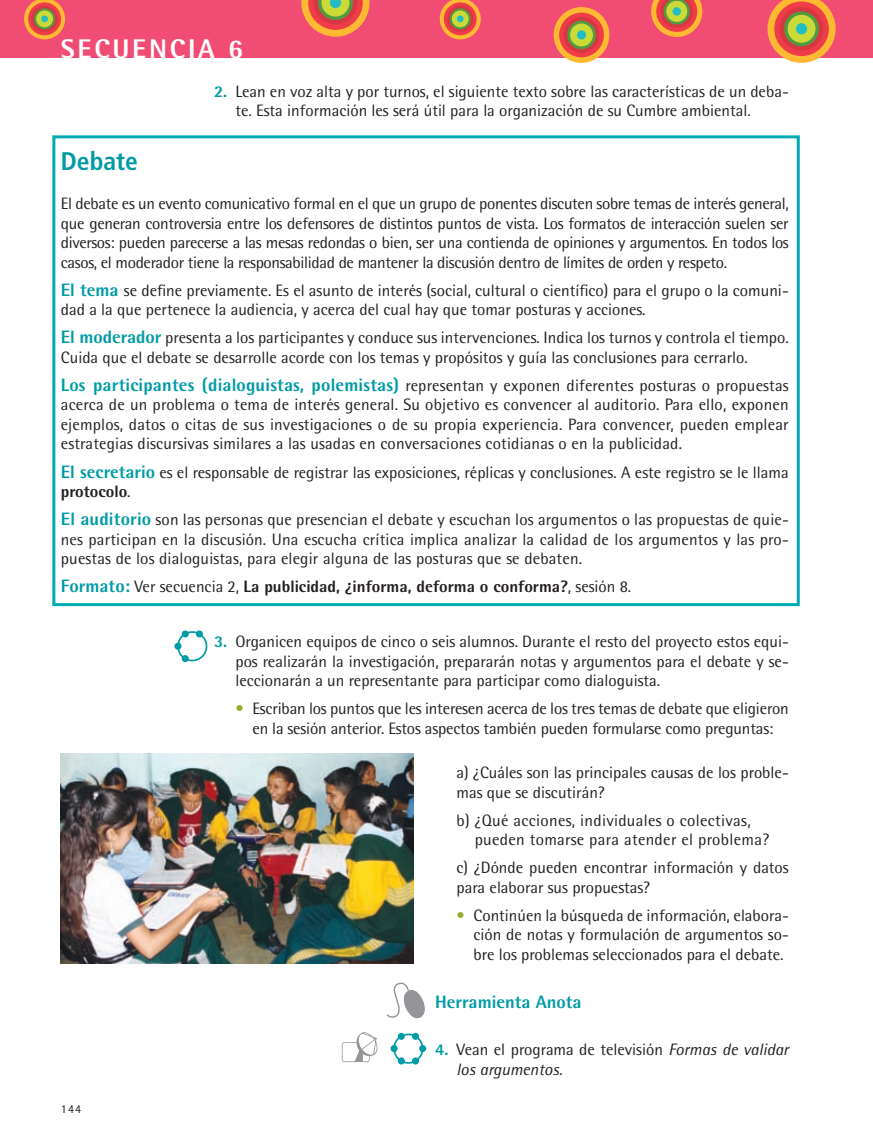
<style>
.page{position:relative;width:873px;height:1145px;background:#fff}
.page>*{position:absolute;margin:0;border:0;box-sizing:border-box;transform-origin:0 0}
.t1{font:800 27px "Rotis Semi Sans";letter-spacing:.1em;color:#fff}
.t2{font:700 condensed 25.5px "Frutiger";color:#009ba5}
.t3{font:800 18px "Rotis Semi Sans";color:#009ba5}
.t4{font:16.5px/19.5px "Rotis Semi Sans";color:#231f20}
.t5{font:16.5px/19.5px "Rotis Semi Sans";letter-spacing:.02em;color:#231f20}
.t6{font:800 16.5px "Rotis Semi Sans";color:#231f20}
.t7{font:italic 16.5px/19.5px "Rotis Semi Sans";color:#231f20}
.t8{font:12px "Rotis Semi Sans";color:#231f20}
.s1{font-weight:800;color:#009ba5}
.s2{font-weight:800;font-size:18px;color:#009ba5}
.s3{font-weight:800}
.s4{font-size:18px;color:#009ba5}
.s5{font-weight:400}
.s6{color:#92af2a}
.s7{font-weight:800;font-style:normal;color:#009ba5}
.s8{font-style:normal}
</style>
<div class="page">
<div style="left:0;top:0;width:872px;height:58px;background:#f04c74"></div>
<svg style="left:301px;top:0;width:68px;height:37px"></svg>
<svg style="left:24px;top:0;width:41px;height:39px"></svg>
<div style="left:28px;top:2px;width:33px;height:33px;background:#ee3d49;border-radius:50%"></div>
<svg style="left:31px;top:6px;width:27px;height:26px"></svg>
<svg style="left:34px;top:8px;width:21px;height:21px"></svg>
<div style="left:36px;top:10px;width:17px;height:17px;background:#cadb37;border-radius:50%"></div>
<div style="left:41px;top:16px;width:7px;height:6px;background:#21bdc6;border-radius:50%"></div>
<svg style="left:439px;top:0;width:41px;height:39px"></svg>
<svg style="left:443px;top:2px;width:33px;height:33px"></svg>
<svg style="left:447px;top:6px;width:26px;height:26px"></svg>
<svg style="left:449px;top:8px;width:21px;height:21px"></svg>
<svg style="left:451px;top:10px;width:17px;height:17px"></svg>
<div style="left:456px;top:16px;width:7px;height:6px;background:#21bdc6;border-radius:50%"></div>
<svg style="left:553px;top:7px;width:56px;height:56px"></svg>
<div style="left:559px;top:13px;width:44px;height:44px;background:#ee3d49;border-radius:50%"></div>
<svg style="left:563px;top:17px;width:36px;height:36px"></svg>
<svg style="left:567px;top:21px;width:28px;height:28px"></svg>
<div style="left:569px;top:24px;width:23px;height:22px;background:#cadb37;border-radius:50%"></div>
<div style="left:576px;top:30px;width:9px;height:10px;background:#21bdc6;border-radius:50%"></div>
<svg style="left:651px;top:0;width:51px;height:37px"></svg>
<div style="left:666px;top:1px;width:21px;height:21px;background:#cadb37;border-radius:50%"></div>
<div style="left:672px;top:7px;width:8px;height:9px;background:#21bdc6;border-radius:50%"></div>
<svg style="left:767px;top:0;width:68px;height:63px"></svg>
<svg style="left:773px;top:2px;width:55px;height:54px"></svg>
<svg style="left:779px;top:7px;width:43px;height:44px"></svg>
<svg style="left:783px;top:11px;width:35px;height:35px"></svg>
<div style="left:787px;top:15px;width:28px;height:28px;background:#cadb37;border-radius:50%"></div>
<div style="left:795px;top:23px;width:11px;height:11px;background:#21bdc6;border-radius:50%"></div>
<div style="left:52px;top:135px;width:747px;height:471px;border:3px solid #00aab5"></div>
<div style="left:177px;top:631px;width:30px;height:30px;border:2px solid #009ba5;border-radius:50%"></div>
<div style="left:182px;top:630px;width:7px;height:7px;background:#009ba5;border-radius:50%"></div>
<div style="left:196px;top:630px;width:7px;height:7px;background:#009ba5;border-radius:50%"></div>
<div style="left:182px;top:655px;width:7px;height:7px;background:#009ba5;border-radius:50%"></div>
<div style="left:174px;top:642px;width:7px;height:7px;background:#009ba5;border-radius:50%"></div>
<svg style="left:386px;top:982px;width:39px;height:37px"></svg>
<svg style="left:341px;top:1032px;width:36px;height:29px"></svg>
<div style="left:393px;top:1033px;width:30px;height:30px;border:2px solid #009ba5;border-radius:50%"></div>
<svg style="left:397px;top:1032px;width:7px;height:7px"></svg>
<div style="left:412px;top:1032px;width:7px;height:7px;background:#009ba5;border-radius:50%"></div>
<div style="left:397px;top:1057px;width:7px;height:7px;background:#009ba5;border-radius:50%"></div>
<div style="left:412px;top:1057px;width:7px;height:7px;background:#009ba5;border-radius:50%"></div>
<svg style="left:390px;top:1044px;width:7px;height:7px"></svg>
<svg style="left:419px;top:1044px;width:7px;height:7px"></svg>
<img style="left:61px;top:753px;width:353px;height:209px">
<p class="t1" style="left:61px;top:32px;width:184px">secuencia 6</p>
<p class="t4" style="left:235px;top:81px;width:554px;text-indent:-21px"><span class="s1">2.</span> Lean en voz alta y por turnos, el siguiente texto sobre las características de un deba&shy;te. Esta información les será útil para la organización de su Cumbre ambiental.</p>
<p class="t2" style="left:61px;top:146px;width:78px">Debate</p>
<p class="t4" style="left:61px;top:194px;width:729px;text-align:justify">El debate es un evento comunicativo formal en el que un grupo de ponentes discuten sobre temas de interés general, que generan controversia entre los defensores de distintos puntos de vista. Los formatos de interacción suelen ser diversos: pueden parecerse a las mesas redondas o bien, ser una contienda de opiniones y argumentos. En todos los casos, el moderador tiene la responsabilidad de mantener la discusión dentro de límites de orden y respeto.</p>
<p class="t4" style="left:61px;top:280px;width:729px"><span class="s2">El tema</span> se define previamente. Es el asunto de interés (social, cultural o científico) para el grupo o la comuni&shy;dad a la que pertenece la audiencia, y acerca del cual hay que tomar posturas y acciones.</p>
<p class="t4" style="left:61px;top:328px;width:729px"><span class="s2">El moderador</span> presenta a los participantes y conduce sus intervenciones. Indica los turnos y controla el tiempo.<br>Cuida que el debate se desarrolle acorde con los temas y propósitos y guía las conclusiones para cerrarlo.</p>
<p class="t4" style="left:61px;top:375px;width:729px;text-align:justify"><span class="s2">Los participantes (dialoguistas, polemistas)</span> representan y exponen diferentes posturas o propuestas acerca de un problema o tema de interés general. Su objetivo es convencer al auditorio. Para ello, exponen ejemplos, datos o citas de sus investigaciones o de su propia experiencia. Para convencer, pueden emplear estrategias discursivas similares a las usadas en conversaciones cotidianas o en la publicidad.</p>
<p class="t4" style="left:61px;top:462px;width:729px"><span class="s2">El secretario</span> es el responsable de registrar las exposiciones, réplicas y conclusiones. A este registro se le llama <span class="s3">protocolo</span>.</p>
<p class="t4" style="left:61px;top:509px;width:729px;text-align:justify"><span class="s2">El auditorio</span> son las personas que presencian el debate y escuchan los argumentos o las propuestas de quie&shy;nes participan en la discusión. Una escucha crítica implica analizar la calidad de los argumentos y las pro&shy;puestas de los dialoguistas, para elegir alguna de las posturas que se debaten.</p>
<p class="t6" style="left:61px;top:576px;width:571px"><span class="s4">Formato:</span> <span class="s5">Ver secuencia 2,</span> La publicidad, ¿informa, deforma o conforma?<span class="s5">, sesión 8.</span></p>
<p class="t4" style="left:235px;top:631px;width:554px;text-align:justify;text-indent:-21px"><span class="s1">3.</span> Organicen equipos de cinco o seis alumnos. Durante el resto del proyecto estos equi&shy;pos realizarán la investigación, prepararán notas y argumentos para el debate y se&shy;leccionarán a un representante para participar como dialoguista.</p>
<p class="t4" style="left:235px;top:698px;width:554px;text-align:center"><span class="s6">•</span> Escriban los puntos que les interesen acerca de los tres temas de debate que eligieron en la sesión anterior. Estos aspectos también pueden formularse como preguntas:</p>
<p class="t8" style="left:61px;top:1101px;width:22px">144</p>
<p class="t4" style="left:456px;top:762px;width:333px">a) ¿Cuáles son las principales causas de los proble&shy;mas que se discutirán?</p>
<p class="t5" style="left:474px;top:810px;width:296px;text-indent:-18px">b) ¿Qué acciones, individuales o colectivas, pueden tomarse para atender el problema?</p>
<p class="t4" style="left:456px;top:857px;width:333px">c) ¿Dónde pueden encontrar información y datos para elaborar sus propuestas?</p>
<p class="t4" style="left:473px;top:905px;width:316px;text-align:justify;text-indent:-17px"><span class="s6">•</span> Continúen la búsqueda de información, elabora&shy;ción de notas y formulación de argumentos so&shy;bre los problemas seleccionados para el debate.</p>
<p class="t3" style="left:435px;top:989px;width:148px">Herramienta Anota</p>
<p class="t7" style="left:456px;top:1039px;width:333px;text-indent:-21px"><span class="s7">4.</span> <span class="s8">Vean el programa de televisión</span> Formas de validar los argumentos.</p>
</div>
